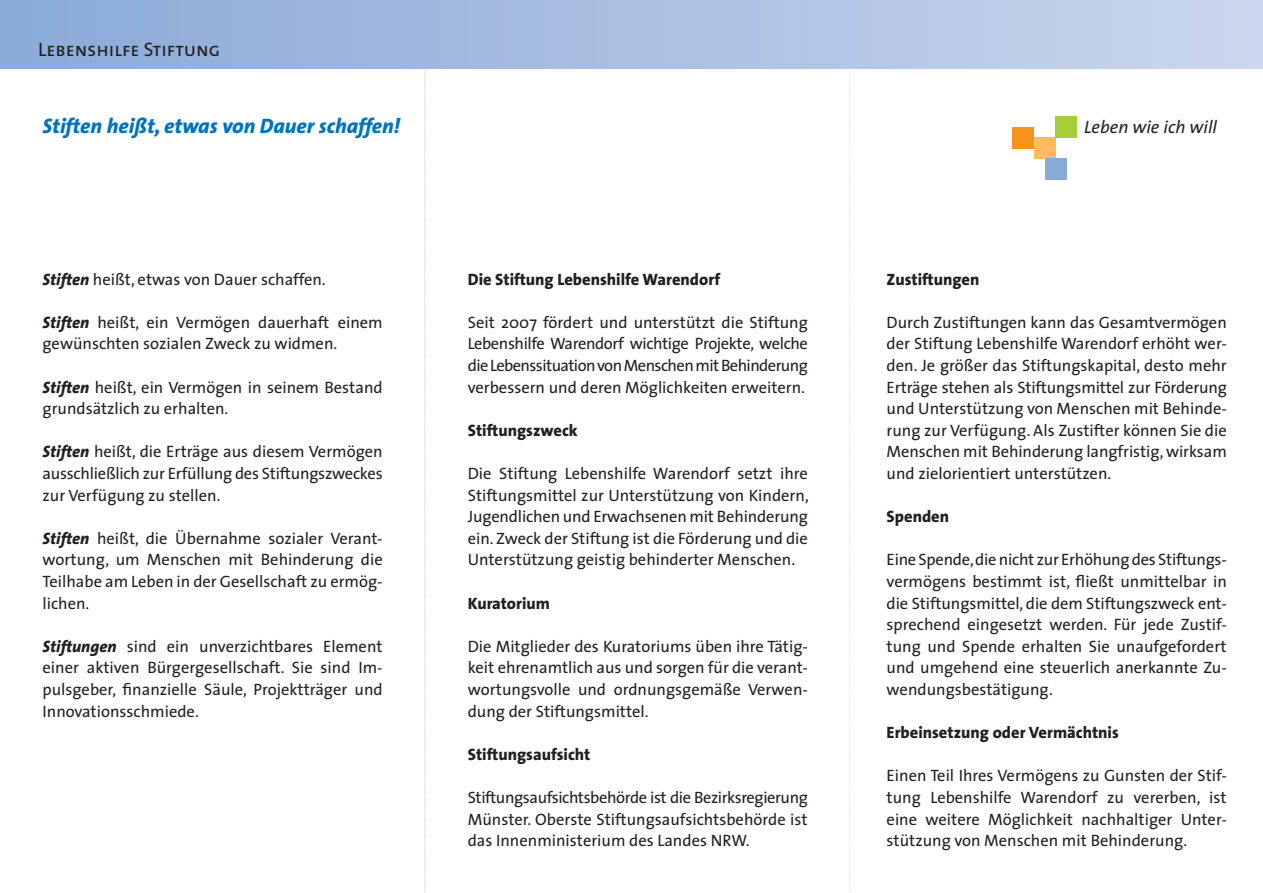
<style>
.page{position:relative;width:1263px;height:893px;background:#fff}
.page>*{position:absolute;margin:0;border:0;box-sizing:border-box;transform-origin:0 0}
.t1{font:italic 800 21px "The Sans";color:#0073bc}
.t2{font:19.5px "The Sans Caps";color:#231f20}
.t3{font:italic 18px "The Sans";color:#231f20}
.t4{font:16.5px/21.6px "The Sans";color:#231f20;text-align:justify}
.t5{font:800 16.5px "The Sans";color:#231f20}
.s1{font-weight:800;font-style:italic}
</style>
<div class="page">
<div style="left:0;top:0;width:1263px;height:69px;background:linear-gradient(to right,#8aa9d8,#cad6ed)"></div>
<div style="left:1013px;top:127px;width:21px;height:21px;background:#f7931d"></div>
<div style="left:1034px;top:138px;width:21px;height:21px;background:#fcba61"></div>
<div style="left:1045px;top:159px;width:21px;height:21px;background:#89aad8"></div>
<div style="left:1055px;top:116px;width:21px;height:22px;background:#a6ce39"></div>
<p class="t2" style="left:38px;top:33px;width:183px">Lebenshilfe Stiftung</p>
<p class="t1" style="left:43px;top:109px;width:359px">Stiften heißt, etwas von Dauer schaffen!</p>
<p class="t3" style="left:1084px;top:112px;width:134px">Leben wie ich will</p>
<p class="t4" style="left:43px;top:268px;width:285px"><span class="s1">Stiften</span> heißt, etwas von Dauer schaffen.</p>
<p class="t4" style="left:43px;top:311px;width:342px"><span class="s1">Stiften</span> heißt, ein Vermögen dauerhaft einem gewünschten sozialen Zweck zu widmen.</p>
<p class="t4" style="left:43px;top:376px;width:342px"><span class="s1">Stiften</span> heißt, ein Vermögen in seinem Bestand grundsätzlich zu erhalten.</p>
<p class="t4" style="left:43px;top:441px;width:342px"><span class="s1">Stiften</span> heißt, die Erträge aus diesem Vermögen ausschließlich zur Erfüllung des Stiftungszweckes zur Verfügung zu stellen.</p>
<p class="t4" style="left:43px;top:527px;width:342px"><span class="s1">Stiften</span> heißt, die Übernahme sozialer Verant&shy;wortung, um Menschen mit Behinderung die Teilhabe am Leben in der Gesellschaft zu ermög&shy;lichen.</p>
<p class="t4" style="left:43px;top:635px;width:342px"><span class="s1">Stiftungen</span> sind ein unverzichtbares Element einer aktiven Bürgergesellschaft. Sie sind Im&shy;pulsgeber, finanzielle Säule, Projektträger und Innovationsschmiede.</p>
<p class="t5" style="left:468px;top:265px;width:254px">Die Stiftung Lebenshilfe Warendorf</p>
<p class="t4" style="left:468px;top:311px;width:342px">Seit 2007 fördert und unterstützt die Stiftung Lebenshilfe Warendorf wichtige Projekte, welche die Lebenssituation von Menschen mit Behinderung verbessern und deren Möglichkeiten erweitern.</p>
<p class="t5" style="left:468px;top:416px;width:112px">Stiftungszweck</p>
<p class="t4" style="left:468px;top:462px;width:342px">Die Stiftung Lebenshilfe Warendorf setzt ihre Stiftungsmittel zur Unterstützung von Kindern, Jugendlichen und Erwachsenen mit Behinderung ein. Zweck der Stiftung ist die Förderung und die Unterstützung geistig behinderter Menschen.</p>
<p class="t5" style="left:468px;top:589px;width:84px">Kuratorium</p>
<p class="t4" style="left:468px;top:635px;width:342px">Die Mitglieder des Kuratoriums üben ihre Tätig&shy;keit ehrenamtlich aus und sorgen für die verant&shy;wortungsvolle und ordnungsgemäße Verwen&shy;dung der Stiftungsmittel.</p>
<p class="t5" style="left:468px;top:740px;width:124px">Stiftungsaufsicht</p>
<p class="t4" style="left:468px;top:786px;width:342px">Stiftungsaufsichtsbehörde ist die Bezirksregierung Münster. Oberste Stiftungsaufsichtsbehörde ist das Innenministerium des Landes NRW.</p>
<p class="t5" style="left:887px;top:265px;width:94px">Zustiftungen</p>
<p class="t4" style="left:887px;top:311px;width:342px">Durch Zustiftungen kann das Gesamtvermögen der Stiftung Lebenshilfe Warendorf erhöht wer&shy;den. Je größer das Stiftungskapital, desto mehr Erträge stehen als Stiftungsmittel zur Förderung und Unterstützung von Menschen mit Behinde&shy;rung zur Verfügung. Als Zustifter können Sie die Menschen mit Behinderung langfristig, wirksam und zielorientiert unterstützen.</p>
<p class="t5" style="left:887px;top:503px;width:64px">Spenden</p>
<p class="t4" style="left:887px;top:549px;width:342px">Eine Spende, die nicht zur Erhöhung des Stiftungs&shy;vermögens bestimmt ist, fließt unmittelbar in die Stiftungsmittel, die dem Stiftungszweck ent&shy;sprechend eingesetzt werden. Für jede Zustif&shy;tung und Spende erhalten Sie unaufgefordert und umgehend eine steuerlich anerkannte Zu&shy;wendungsbestätigung.</p>
<p class="t5" style="left:887px;top:719px;width:234px">Erbeinsetzung oder Vermächtnis</p>
<p class="t4" style="left:887px;top:765px;width:342px">Einen Teil Ihres Vermögens zu Gunsten der Stif&shy;tung Lebenshilfe Warendorf zu vererben, ist eine weitere Möglichkeit nachhaltiger Unter&shy;stützung von Menschen mit Behinderung.</p>
</div>
